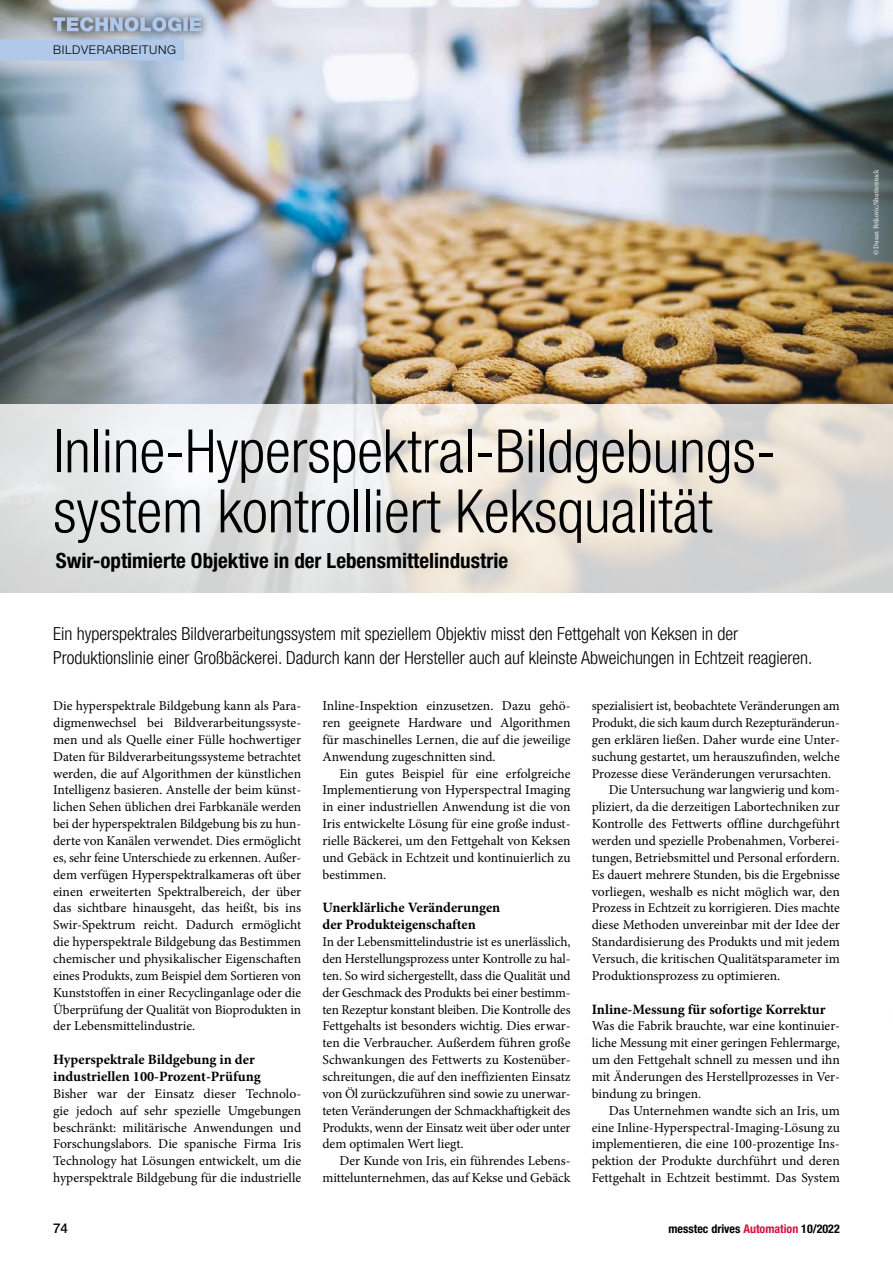
<style>
.page{position:relative;width:893px;height:1263px;background:#fff}
.page>*{position:absolute;margin:0;border:0;box-sizing:border-box;transform-origin:0 0}
.t1{font:300 condensed 60px/60px "Helvetica Neue LT Std";color:#000}
.t2{font:700 condensed 21px "Helvetica Neue LT Std";color:#000}
.t3{font:300 condensed 18px/24px "Helvetica Neue LT Std";color:#000}
.t4{font:700 14.25px/16.8px "Minion Pro";color:#000}
.t5{font:13.5px/16.8px "Minion Pro";letter-spacing:-.005em;color:#000;text-align:justify}
.t6{font:500 13.5px "Helvetica Neue LT Std";color:#000}
.t7{font:700 condensed 12px "Helvetica Neue LT Std";color:#000}
.t8{font:300 12px "Helvetica Neue LT Std";color:#000}
.t9{font:condensed 7.5px "Minion Pro";letter-spacing:-.005em;color:#fff}
.s1{color:#d4103e}
</style>
<div class="page">
<img style="left:0;top:0;width:893px;height:404px">
<svg style="left:0;top:404px;width:893px;height:188px"></svg>
<div style="left:0;top:39px;width:184px;height:22px;background:#b0c9ea"></div>
<div style="left:44px;top:8px;width:167px;height:33px;background:#000;opacity:.75"></div>
<svg style="left:53px;top:17px;width:149px;height:15px"></svg>
<p class="t8" style="left:53px;top:43px;width:17px">BILDVERA</p>
<p class="t8" style="left:114px;top:43px;width:18px">RBEITUNG</p>
<p class="t9" style="left:871px;top:255px;width:88px;rotate:-90deg">© Dusan Petkovic/Shutterstock</p>
<h1 class="t1" style="left:53px;top:421px;width:717px">Inline-Hyperspektral-Bildgebungs&shy;system kontrolliert Keksqualität</h1>
<h2 class="t2" style="left:56px;top:548px;width:454px">Swir-optimierte Objektive in der Lebensmittelindustrie</h2>
<h3 class="t3" style="left:53px;top:621px;width:761px">Ein hyperspektrales Bildverarbeitungssystem mit speziellem Objektiv misst den Fettgehalt von Keksen in der<br>Produktionslinie einer Großbäckerei. Dadurch kann der Hersteller auch auf kleinste Abweichungen in Echtzeit reagieren.</h3>
<p class="t5" style="left:53px;top:697px;width:250px">Die hyperspektrale Bildgebung kann als Para&shy;digmenwechsel bei Bildverarbeitungssyste&shy;men und als Quelle einer Fülle hochwertiger Daten für Bildverarbeitungssysteme betrachtet werden, die auf Algorithmen der künstlichen Intelligenz basieren. Anstelle der beim künst&shy;lichen Sehen üblichen drei Farbkanäle werden bei der hyperspektralen Bildgebung bis zu hun&shy;derte von Kanälen verwendet. Dies ermöglicht es, sehr feine Unterschiede zu erkennen. Außer&shy;dem verfügen Hyperspektralkameras oft über einen erweiterten Spektralbereich, der über das sichtbare hinausgeht, das heißt, bis ins Swir-Spektrum reicht. Dadurch ermöglicht die hyperspektrale Bildgebung das Bestimmen chemischer und physikalischer Eigenschaften eines Produkts, zum Beispiel dem Sortieren von Kunststoffen in einer Recyclinganlage oder die Überprüfung der Qualität von Bioprodukten in der Lebensmittelindustrie.</p>
<p class="t4" style="left:53px;top:1051px;width:209px">Hyperspektrale Bildgebung in der industriellen 100-Prozent-Prüfung</p>
<p class="t5" style="left:53px;top:1085px;width:250px">Bisher war der Einsatz dieser Technolo&shy;gie jedoch auf sehr spezielle Umgebungen beschränkt: militärische Anwendungen und Forschungslabors. Die spanische Firma Iris Technology hat Lösungen entwickelt, um die hyperspektrale Bildgebung für die industrielle</p>
<p class="t5" style="left:322px;top:697px;width:250px">Inline-Inspektion einzusetzen. Dazu gehö&shy;ren geeignete Hardware und Algorithmen für maschinelles Lernen, die auf die jeweilige Anwendung zugeschnitten sind.</p>
<p class="t5" style="left:322px;top:765px;width:250px;text-indent:17px">Ein gutes Beispiel für eine erfolgreiche Implementierung von Hyperspectral Imaging in einer industriellen Anwendung ist die von Iris entwickelte Lösung für eine große indust&shy;rielle Bäckerei, um den Fettgehalt von Keksen und Gebäck in Echtzeit und kontinuierlich zu bestimmen.</p>
<p class="t4" style="left:322px;top:899px;width:179px">Unerklärliche Veränderungen der Produkteigenschaften</p>
<p class="t5" style="left:322px;top:933px;width:250px">In der Lebensmittelindustrie ist es unerlässlich, den Herstellungsprozess unter Kontrolle zu hal&shy;ten. So wird sichergestellt, dass die Qualität und der Geschmack des Produkts bei einer bestimm&shy;ten Rezeptur konstant bleiben. Die Kontrolle des Fettgehalts ist besonders wichtig. Dies erwar&shy;ten die Verbraucher. Außerdem führen große Schwankungen des Fettwerts zu Kostenüber&shy;schreitungen, die auf den ineffizienten Einsatz von Öl zurückzuführen sind sowie zu unerwar&shy;teten Veränderungen der Schmackhaftigkeit des Produkts, wenn der Einsatz weit über oder unter dem optimalen Wert liegt.</p>
<p class="t5" style="left:322px;top:1153px;width:250px;text-align:right">Der Kunde von Iris, ein führendes Lebens&shy;mittelunternehmen, das auf Kekse und Gebäck</p>
<p class="t5" style="left:592px;top:697px;width:250px">spezialisiert ist, beobachtete Veränderungen am</p>
<p class="t5" style="left:592px;top:714px;width:250px">Produkt, die sich kaum durch Rezepturänderun-</p>
<p class="t5" style="left:592px;top:731px;width:250px">gen erklären ließen. Daher wurde eine Unter-</p>
<p class="t5" style="left:592px;top:748px;width:250px">suchung gestartet, um herauszufinden, welche</p>
<p class="t5" style="left:592px;top:765px;width:241px">Prozesse diese Veränderungen verursachten.</p>
<p class="t5" style="left:609px;top:782px;width:233px">Die Untersuchung war langwierig und kom-</p>
<p class="t5" style="left:592px;top:799px;width:249px">pliziert, da die derzeitigen Labortechniken zur</p>
<p class="t5" style="left:592px;top:815px;width:250px">Kontrolle des Fettwerts offline durchgeführt</p>
<p class="t5" style="left:592px;top:832px;width:250px">werden und spezielle Probenahmen, Vorberei-</p>
<p class="t5" style="left:592px;top:849px;width:250px">tungen, Betriebsmittel und Personal erfordern.</p>
<p class="t5" style="left:592px;top:866px;width:250px">Es dauert mehrere Stunden, bis die Ergebnisse</p>
<p class="t5" style="left:592px;top:883px;width:250px">vorliegen, weshalb es nicht möglich war, den</p>
<p class="t5" style="left:592px;top:900px;width:250px">Prozess in Echtzeit zu korrigieren. Dies machte</p>
<p class="t5" style="left:592px;top:917px;width:250px">diese Methoden unvereinbar mit der Idee der</p>
<p class="t5" style="left:592px;top:933px;width:250px">Standardisierung des Produkts und mit jedem</p>
<p class="t5" style="left:592px;top:950px;width:250px">Versuch, die kritischen Qualitätsparameter im</p>
<p class="t5" style="left:592px;top:967px;width:190px">Produktionsprozess zu optimieren.</p>
<p class="t4" style="left:592px;top:1000px;width:235px">Inline-Messung für sofortige Korrektur</p>
<p class="t5" style="left:592px;top:1018px;width:250px">Was die Fabrik brauchte, war eine kontinuier&shy;liche Messung mit einer geringen Fehlermarge, um den Fettgehalt schnell zu messen und ihn mit Änderungen des Herstellprozesses in Ver&shy;bindung zu bringen.</p>
<p class="t5" style="left:592px;top:1102px;width:250px;text-indent:17px">Das Unternehmen wandte sich an Iris, um eine Inline-Hyperspectral-Imaging-Lösung zu implementieren, die eine 100-prozentige Ins&shy;pektion der Produkte durchführt und deren Fettgehalt in Echtzeit bestimmt. Das System</p>
<p class="t6" style="left:53px;top:1220px;width:17px">74</p>
<p class="t7" style="left:668px;top:1221px;width:173px">messtec drives <span class="s1">Automation</span> 10/2022</p>
</div>
